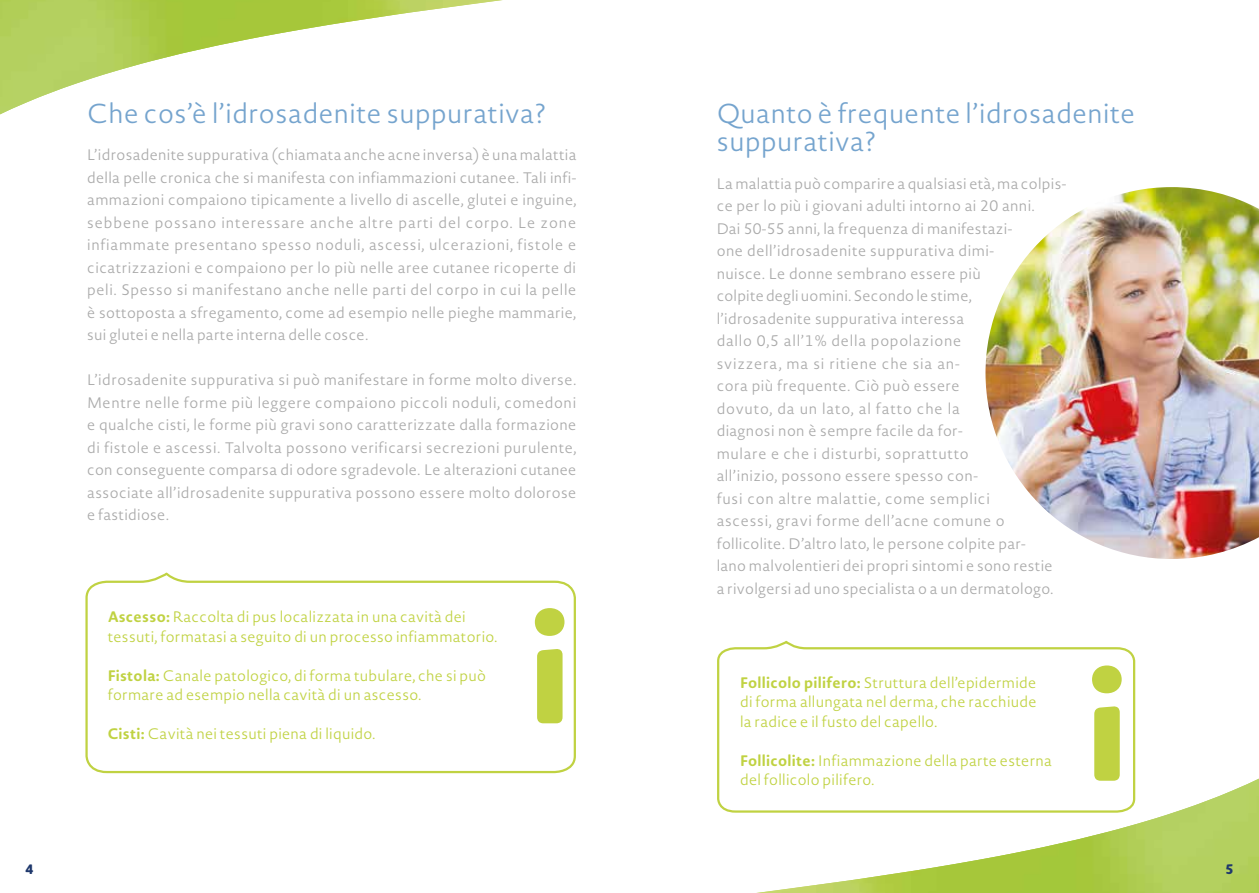
<style>
.page{position:relative;width:1259px;height:893px;background:#fff}
.page>*{position:absolute;margin:0;border:0;box-sizing:border-box;transform-origin:0 0}
.t1{font:300 27px/28.5px "Novel Sans Rd Pro";letter-spacing:.02em;color:#75a4ce}
.t2{font:300 15px/22.5px "Novel Sans Rd Pro";letter-spacing:.025em;color:#aaa;text-align:justify}
.t3{font:300 15px/19.5px "Novel Sans Rd Pro";letter-spacing:.02em;color:#c0d242}
.t4{font:800 13.5px "Novel Sans Rd Pro";color:#1f386c}
.s1{font-weight:700}
</style>
<div class="page">
<img style="left:985px;top:187px;width:274px;height:372px">
<svg style="left:85px;top:574px;width:491px;height:200px"></svg>
<svg style="left:717px;top:642px;width:419px;height:171px"></svg>
<img style="left:0;top:0;width:502px;height:114px">
<img style="left:757px;top:779px;width:502px;height:114px">
<svg style="left:535px;top:608px;width:29px;height:115px"></svg>
<svg style="left:1092px;top:665px;width:29px;height:116px"></svg>
<h1 class="t1" style="left:87px;top:99px;width:460px">Che cos’è l’idrosadenite suppurativa?</h1>
<p class="t2" style="left:87px;top:144px;width:491px">L’idrosadenite suppurativa (chiamata anche acne inversa) è una malattia della pelle cronica che si manifesta con infiammazioni cutanee. Tali infi&shy;ammazioni compaiono tipicamente a livello di ascelle, glutei e inguine, sebbene possano interessare anche altre parti del corpo. Le zone infiammate presentano spesso noduli, ascessi, ulcerazioni, fistole e cicatrizzazioni e compaiono per lo più nelle aree cutanee ricoperte di peli. Spesso si manifestano anche nelle parti del corpo in cui la pelle è sottoposta a sfregamento, come ad esempio nelle pieghe mammarie, sui glutei e nella parte interna delle cosce.</p>
<p class="t2" style="left:87px;top:369px;width:491px">L’idrosadenite suppurativa si può manifestare in forme molto diverse.<br>Mentre nelle forme più leggere compaiono piccoli noduli, comedoni e qualche cisti, le forme più gravi sono caratterizzate dalla formazione di fistole e ascessi. Talvolta possono verificarsi secrezioni purulente, con conseguente comparsa di odore sgradevole. Le alterazioni cutanee associate all’idrosadenite suppurativa possono essere molto dolorose e fastidiose.</p>
<p class="t3" style="left:108px;top:607px;width:391px"><span class="s1">Ascesso:</span> Raccolta di pus localizzata in una cavità dei tessuti, formatasi a seguito di un processo infiammatorio.</p>
<p class="t3" style="left:108px;top:665px;width:380px"><span class="s1">Fistola:</span> Canale patologico, di forma tubulare, che si può formare ad esempio nella cavità di un ascesso.</p>
<p class="t3" style="left:108px;top:724px;width:269px"><span class="s1">Cisti:</span> Cavità nei tessuti piena di liquido.</p>
<h1 class="t1" style="left:716px;top:99px;width:420px">Quanto è frequente l’idrosadenite suppurativa?</h1>
<p class="t2" style="left:716px;top:172px;width:351px;text-align:left">La malattia può comparire a qualsiasi età, ma colpis&shy;ce per lo più i giovani adulti intorno ai 20 anni.<br>Dai 50-55 anni, la frequenza di manifestazi-<br>one dell’idrosadenite suppurativa dimi-<br>nuisce. Le donne sembrano essere più<br>colpite degli uomini. Secondo le stime, l’idrosadenite suppurativa interessa<br>dallo 0,5 all’1% della popolazione<br>svizzera, ma si ritiene che sia an-<br>cora più frequente. Ciò può essere<br>dovuto, da un lato, al fatto che la<br>diagnosi non è sempre facile da for-<br>mulare e che i disturbi, soprattutto<br>all’inizio, possono essere spesso con-<br>fusi con altre malattie, come semplici<br>ascessi, gravi forme dell’acne comune o follicolite. D’altro lato, le persone colpite par-<br>lano malvolentieri dei propri sintomi e sono restie<br>a rivolgersi ad uno specialista o a un dermatologo.</p>
<p class="t3" style="left:740px;top:673px;width:298px;text-align:justify"><span class="s1">Follicolo pilifero:</span> Struttura dell’epidermide di forma allungata nel derma, che racchiude la radice e il fusto del capello.</p>
<p class="t3" style="left:740px;top:751px;width:313px"><span class="s1">Follicolite:</span> Infiammazione della parte esterna del follicolo pilifero.</p>
<p class="t4" style="left:26px;top:859px;width:9px">4</p>
<p class="t4" style="left:1225px;top:859px;width:9px">5</p>
</div>
